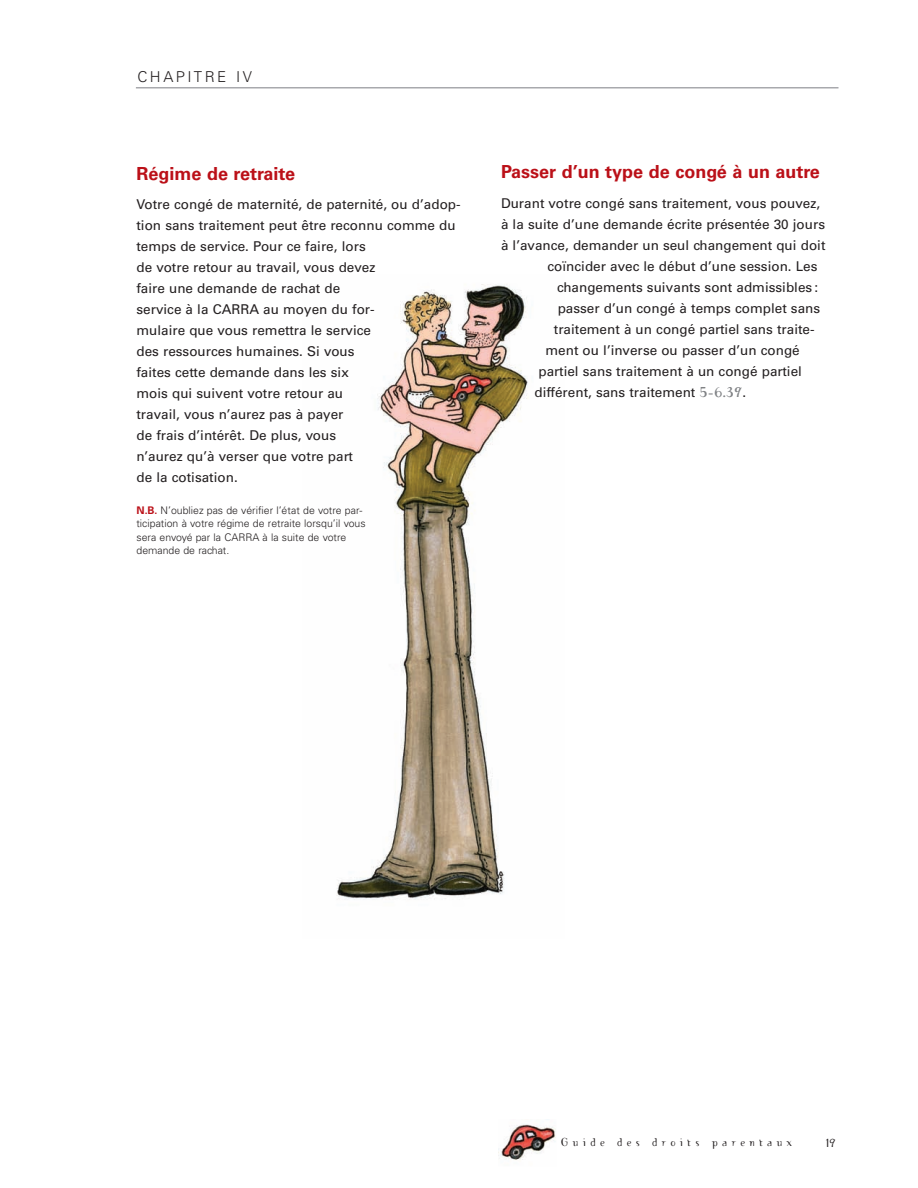
<style>
.page{position:relative;width:918px;height:1188px;background:#fff}
.page>*{position:absolute;margin:0;border:0;box-sizing:border-box;transform-origin:0 0}
.t1{font:700 18px "Univers LT Std";color:#bb1018}
.t2{font:300 15px "Univers LT Std";letter-spacing:.165em;color:#231f20}
.t3{font:13.5px/21px "Univers LT Std";color:#231f20}
.t4{font:12px "Tema Cantante";letter-spacing:.35em;color:#231f20}
.t5{font:12px "Tema Cantante Sans";color:#231f20}
.t6{font:300 10.5px/13.5px "Univers LT Std";color:#231f20}
.s1{font-weight:700;color:#bb1018}
.s2{font-family:"Tema Cantante";font-weight:700;font-size:15px;color:#808285}
</style>
<div class="page">
<img style="left:337px;top:284px;width:191px;height:616px">
<img style="left:498px;top:1119px;width:58px;height:41px">
<hr style="left:136px;top:87px;width:702px;height:1px;background:#a8a9ad">
<p class="t2" style="left:137px;top:71px;width:116px">CHAPITRE IV</p>
<h1 class="t1" style="left:136px;top:167px;width:160px">Régime de retraite</h1>
<p class="t3" style="left:136px;top:195px;width:326px">Votre congé de maternité, de paternité, ou d’adop&shy;tion sans traitement peut être reconnu comme du temps de service. Pour ce faire, lors<br>de votre retour au travail, vous devez<br>faire une demande de rachat de<br>service à la CARRA au moyen du for-<br>mulaire que vous remettra le service<br>des ressources humaines. Si vous<br>faites cette demande dans les six<br>mois qui suivent votre retour au<br>travail, vous n’aurez pas à payer<br>de frais d’intérêt. De plus, vous<br>n’aurez qu’à verser que votre part<br>de la cotisation.</p>
<p class="t6" style="left:136px;top:504px;width:231px"><span class="s1">N.B.</span> N’oubliez pas de vérifier l’état de votre par&shy;ticipation à votre régime de retraite lorsqu’il vous sera envoyé par la CARRA à la suite de votre demande de rachat.</p>
<h1 class="t1" style="left:501px;top:165px;width:320px">Passer d’un type de congé à un autre</h1>
<p class="t3" style="left:501px;top:194px;width:321px">Durant votre congé sans traitement, vous pouvez,</p>
<p class="t3" style="left:501px;top:215px;width:326px">à la suite d’une demande écrite présentée 30 jours</p>
<p class="t3" style="left:501px;top:236px;width:326px">à l’avance, demander un seul changement qui doit</p>
<p class="t3" style="left:548px;top:257px;width:271px">coïncider avec le début d’une session. Les</p>
<p class="t3" style="left:557px;top:278px;width:263px">changements suivants sont admissibles :</p>
<p class="t3" style="left:558px;top:299px;width:264px">passer d’un congé à temps complet sans</p>
<p class="t3" style="left:554px;top:320px;width:262px">traitement à un congé partiel sans traite-</p>
<p class="t3" style="left:546px;top:341px;width:256px">ment ou l’inverse ou passer d’un congé</p>
<p class="t3" style="left:539px;top:362px;width:265px">partiel sans traitement à un congé partiel</p>
<p class="t3" style="left:535px;top:383px;width:213px">différent, sans traitement <span class="s2">5-6.39</span>.</p>
<p class="t4" style="left:561px;top:1135px;width:232px">Guide des droits parentaux</p>
<p class="t5" style="left:826px;top:1136px;width:11px">19</p>
</div>
